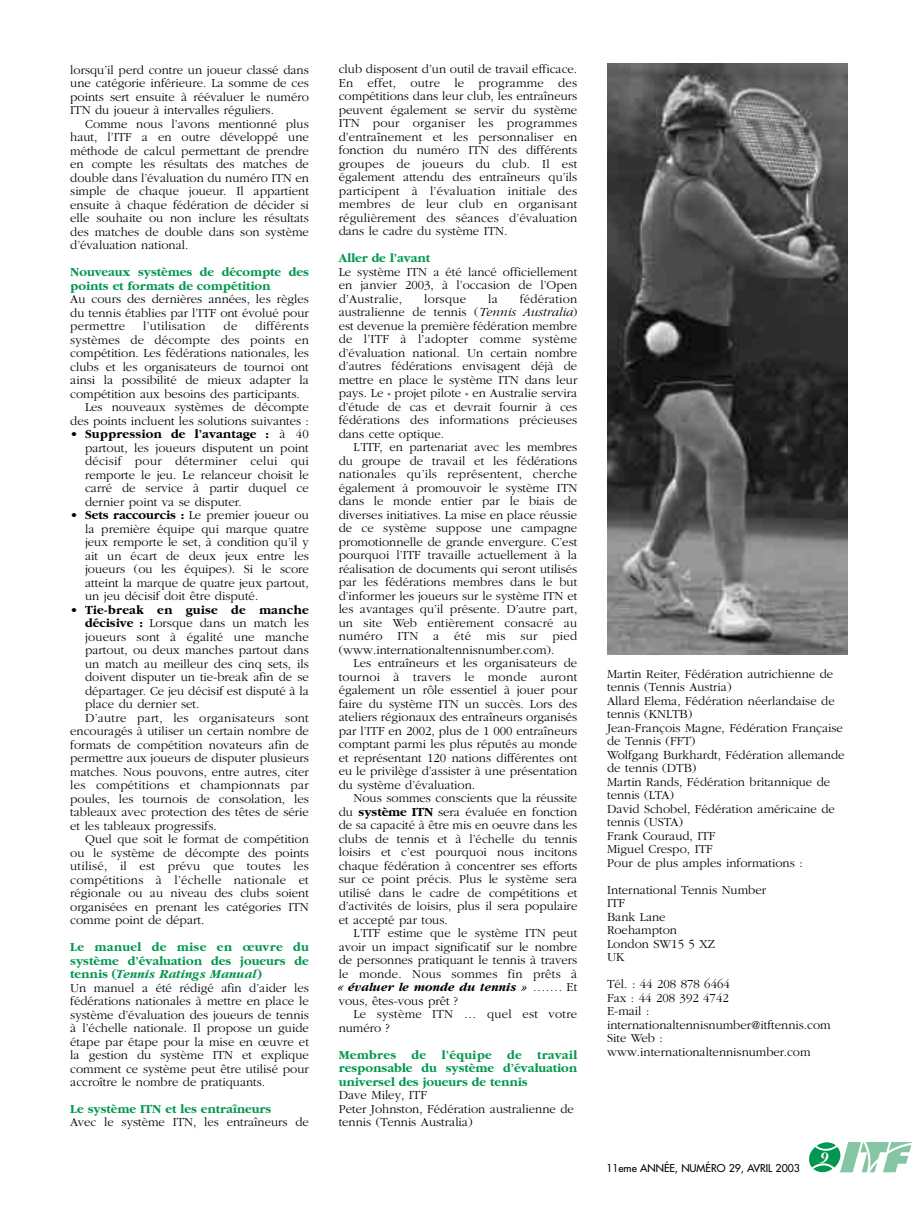
<style>
.page{position:relative;width:914px;height:1215px;background:#fff}
.page>*{position:absolute;margin:0;border:0;box-sizing:border-box;transform-origin:0 0}
.t1{font:italic 700 15px "Garamond";color:#fff}
.t2{font:300 12.75px/13.5px "Garamond";color:#000;text-align:justify}
.t3{font:300 12.75px/13.5px "Garamond";letter-spacing:.02em;color:#000}
.t4{font:700 12.75px/13.5px "Garamond";color:#00974e}
.t5{font:700 12.75px "Garamond";letter-spacing:.02em;color:#000}
.t6{font:10.5px "Futura";color:#000}
.s1{font-weight:700}
.s2{font-weight:300}
.s3{font-weight:700;color:#00974e}
.s4{font-weight:700;font-style:italic;color:#00974e}
.s5{font-style:italic}
.s6{font-weight:700;font-style:italic}
</style>
<div class="page">
<svg style="left:809px;top:1142px;width:103px;height:31px"></svg>
<img style="left:607px;top:63px;width:240px;height:591px">
<p class="t2" style="left:70px;top:64px;width:240px">lorsqu’il perd contre un joueur classé dans une catégorie inférieure. La somme de ces points sert ensuite à réévaluer le numéro ITN du joueur à intervalles réguliers.</p>
<p class="t2" style="left:70px;top:118px;width:240px;text-indent:15px">Comme nous l’avons mentionné plus haut, l’ITF a en outre développé une méthode de calcul permettant de prendre en compte les résultats des matches de double dans l’évaluation du numéro ITN en simple de chaque joueur. Il appartient ensuite à chaque fédération de décider si elle souhaite ou non inclure les résultats des matches de double dans son système d’évaluation national.</p>
<p class="t4" style="left:70px;top:266px;width:240px">Nouveaux systèmes de décompte des points et formats de compétition</p>
<p class="t2" style="left:70px;top:293px;width:240px">Au cours des dernières années, les règles du tennis établies par l’ITF ont évolué pour permettre</p>
<p class="t3" style="left:143px;top:320px;width:64px">l’utilisation</p>
<p class="t2" style="left:223px;top:320px;width:15px">de</p>
<p class="t3" style="left:255px;top:320px;width:55px">différents</p>
<p class="t2" style="left:70px;top:334px;width:240px">systèmes de décompte des points en</p>
<p class="t2" style="left:70px;top:347px;width:240px">compétition. Les fédérations nationales, les</p>
<p class="t2" style="left:70px;top:361px;width:240px">clubs et les organisateurs de tournoi ont</p>
<p class="t2" style="left:70px;top:374px;width:240px">ainsi la possibilité de mieux adapter la</p>
<p class="t2" style="left:70px;top:388px;width:231px">compétition aux besoins des participants.</p>
<p class="t2" style="left:85px;top:401px;width:225px">Les nouveaux systèmes de décompte</p>
<p class="t2" style="left:70px;top:415px;width:240px">des points incluent les solutions suivantes :</p>
<p class="t2" style="left:85px;top:428px;width:225px;text-indent:-15px">• <span class="s1">Suppression de l’avantage :</span> à 40 partout, les joueurs disputent un point décisif pour déterminer celui qui remporte le jeu. Le relanceur choisit le carré de service à partir duquel ce dernier point va se disputer.</p>
<p class="t2" style="left:85px;top:509px;width:225px;text-indent:-15px">• <span class="s1">Sets raccourcis :</span> Le premier joueur ou la première équipe qui marque quatre jeux remporte le set, à condition qu’il y ait un écart de deux jeux entre les joueurs (ou les équipes). Si le score atteint la marque de quatre jeux partout, un jeu décisif doit être disputé.</p>
<p class="t5" style="left:70px;top:605px;width:240px"><span class="s2">•</span> Tie-break en guise de manche</p>
<p class="t2" style="left:85px;top:617px;width:225px"><span class="s1">décisive :</span> Lorsque dans un match les</p>
<p class="t2" style="left:85px;top:631px;width:225px">joueurs sont à égalité une manche</p>
<p class="t2" style="left:85px;top:644px;width:225px">partout, ou deux manches partout dans</p>
<p class="t2" style="left:85px;top:658px;width:225px">un match au meilleur des cinq sets, ils</p>
<p class="t2" style="left:85px;top:671px;width:225px">doivent disputer un tie-break afin de se</p>
<p class="t2" style="left:85px;top:685px;width:225px">départager. Ce jeu décisif est disputé à la</p>
<p class="t2" style="left:85px;top:698px;width:116px">place du dernier set.</p>
<p class="t3" style="left:85px;top:712px;width:225px">D’autre part, les organisateurs sont</p>
<p class="t2" style="left:70px;top:725px;width:240px">encouragés à utiliser un certain nombre de</p>
<p class="t2" style="left:70px;top:739px;width:240px">formats de compétition novateurs afin de</p>
<p class="t2" style="left:70px;top:752px;width:240px">permettre aux joueurs de disputer plusieurs</p>
<p class="t2" style="left:70px;top:766px;width:240px">matches. Nous pouvons, entre autres, citer</p>
<p class="t3" style="left:70px;top:779px;width:240px">les compétitions et championnats par</p>
<p class="t2" style="left:70px;top:793px;width:240px">poules, les tournois de consolation, les</p>
<p class="t2" style="left:70px;top:806px;width:240px">tableaux avec protection des têtes de série</p>
<p class="t2" style="left:70px;top:820px;width:148px">et les tableaux progressifs.</p>
<p class="t2" style="left:85px;top:833px;width:225px">Quel que soit le format de compétition</p>
<p class="t2" style="left:70px;top:847px;width:240px">ou le système de décompte des points</p>
<p class="t3" style="left:70px;top:860px;width:240px">utilisé, il est prévu que toutes les</p>
<p class="t3" style="left:70px;top:874px;width:240px">compétitions à l’échelle nationale et</p>
<p class="t2" style="left:70px;top:887px;width:240px">régionale ou au niveau des clubs soient</p>
<p class="t2" style="left:70px;top:901px;width:240px">organisées en prenant les catégories ITN</p>
<p class="t2" style="left:70px;top:914px;width:136px">comme point de départ.</p>
<p class="t2" style="left:70px;top:941px;width:240px;text-align:left"><span class="s3">Le manuel de mise en œuvre du système d’évaluation des joueurs de tennis (</span><span class="s4">Tennis Ratings Manual</span><span class="s3">)<br></span>Un manuel a été rédigé afin d’aider les fédérations nationales à mettre en place le système d’évaluation des joueurs de tennis à l’échelle nationale. Il propose un guide étape par étape pour la mise en œuvre et la gestion du système ITN et explique comment ce système peut être utilisé pour accroître le nombre de pratiquants.</p>
<p class="t4" style="left:70px;top:1103px;width:202px">Le système ITN et les entraîneurs</p>
<p class="t2" style="left:70px;top:1117px;width:240px">Avec le système ITN, les entraîneurs de</p>
<p class="t2" style="left:338px;top:64px;width:240px">club disposent d’un outil de travail efficace.<br>En effet, outre le programme des compétitions dans leur club, les entraîneurs peuvent également se servir du système ITN pour organiser les programmes d’entraînement et les personnaliser en fonction du numéro ITN des différents groupes de joueurs du club. Il est également attendu des entraîneurs qu’ils participent à l’évaluation initiale des membres de leur club en organisant régulièrement des séances d’évaluation dans le cadre du système ITN.</p>
<p class="t4" style="left:338px;top:253px;width:93px">Aller de l’avant</p>
<p class="t2" style="left:338px;top:266px;width:240px">Le système ITN a été lancé officiellement en janvier 2003, à l’occasion de l’Open d’Australie,</p>
<p class="t2" style="left:338px;top:293px;width:240px;text-indent:181px">fédération australienne de tennis (<span class="s5">Tennis Australia</span>) est devenue la première fédération membre de l’ITF à l’adopter comme système d’évaluation national. Un certain nombre d’autres fédérations envisagent déjà de mettre en place le système ITN dans leur pays. Le « projet pilote » en Australie servira d’étude de cas et devrait fournir à ces fédérations des informations précieuses dans cette optique.</p>
<p class="t2" style="left:338px;top:442px;width:240px;text-indent:15px">L’ITF, en partenariat avec les membres du groupe de travail et les fédérations nationales qu’ils représentent, cherche également à promouvoir le système ITN dans le monde entier par le biais de diverses initiatives. La mise en place réussie de ce système suppose une campagne promotionnelle de grande envergure. C’est pourquoi l’ITF travaille actuellement à la réalisation de documents qui seront utilisés par les fédérations membres dans le but d’informer les joueurs sur le système ITN et les avantages qu’il présente. D’autre part, un site Web entièrement consacré au numéro ITN a été mis sur pied (www.internationaltennisnumber.com).</p>
<p class="t2" style="left:338px;top:658px;width:240px;text-indent:15px">Les entraîneurs et les organisateurs de tournoi à travers le monde auront également un rôle essentiel à jouer pour faire du système ITN un succès. Lors des ateliers régionaux des entraîneurs organisés par l’ITF en 2002, plus de 1 000 entraîneurs comptant parmi les plus réputés au monde et représentant 120 nations différentes ont eu le privilège d’assister à une présentation du système d’évaluation.</p>
<p class="t2" style="left:338px;top:793px;width:240px;text-indent:15px">Nous sommes conscients que la réussite du <span class="s1">système ITN</span> sera évaluée en fonction de sa capacité à être mis en oeuvre dans les clubs de tennis et à l’échelle du tennis loisirs et c’est pourquoi nous incitons chaque fédération à concentrer ses efforts sur ce point précis. Plus le système sera utilisé dans le cadre de compétitions et d’activités de loisirs, plus il sera populaire et accepté par tous.</p>
<p class="t2" style="left:338px;top:928px;width:240px;text-indent:15px">L’ITF estime que le système ITN peut avoir un impact significatif sur le nombre de personnes pratiquant le tennis à travers le monde. Nous sommes fin prêts à <span class="s6">« évaluer le monde du tennis »</span> <span class="s5">…….</span> Et vous, êtes-vous prêt ?</p>
<p class="t3" style="left:338px;top:1009px;width:240px;text-indent:15px">Le système ITN … quel est votre numéro ?</p>
<p class="t4" style="left:338px;top:1049px;width:240px;text-align:justify">Membres de l’équipe de travail responsable du système d’évaluation universel des joueurs de tennis</p>
<p class="t2" style="left:338px;top:1090px;width:237px;text-align:left">Dave Miley, ITF<br>Peter Johnston, Fédération australienne de tennis (Tennis Australia)</p>
<p class="t3" style="left:424px;top:293px;width:44px">lorsque</p>
<p class="t2" style="left:488px;top:293px;width:11px">la</p>
<p class="t2" style="left:607px;top:668px;width:239px;text-align:left">Martin Reiter, Fédération autrichienne de tennis (Tennis Austria)<br>Allard Elema, Fédération néerlandaise de tennis (KNLTB)<br>Jean-François Magne, Fédération Française de Tennis (FFT)<br>Wolfgang Burkhardt, Fédération allemande de tennis (DTB)<br>Martin Rands, Fédération britannique de tennis (LTA)<br>David Schobel, Fédération américaine de tennis (USTA)<br>Frank Couraud, ITF<br>Miguel Crespo, ITF<br>Pour de plus amples informations :</p>
<p class="t2" style="left:607px;top:884px;width:160px;text-align:left">International Tennis Number<br>ITF<br>Bank Lane<br>Roehampton<br>London SW15 5 XZ<br>UK</p>
<p class="t2" style="left:607px;top:979px;width:225px;text-align:left">Tél. : 44 208 878 6464<br>Fax : 44 208 392 4742<br>E-mail : internationaltennisnumber@itftennis.com<br>Site Web : www.internationaltennisnumber.com</p>
<p class="t6" style="left:606px;top:1162px;width:195px">11eme ANNÉE, NUMÉRO 29, AVRIL 2003</p>
<p class="t1" style="left:821px;top:1152px;width:10px">9</p>
</div>
